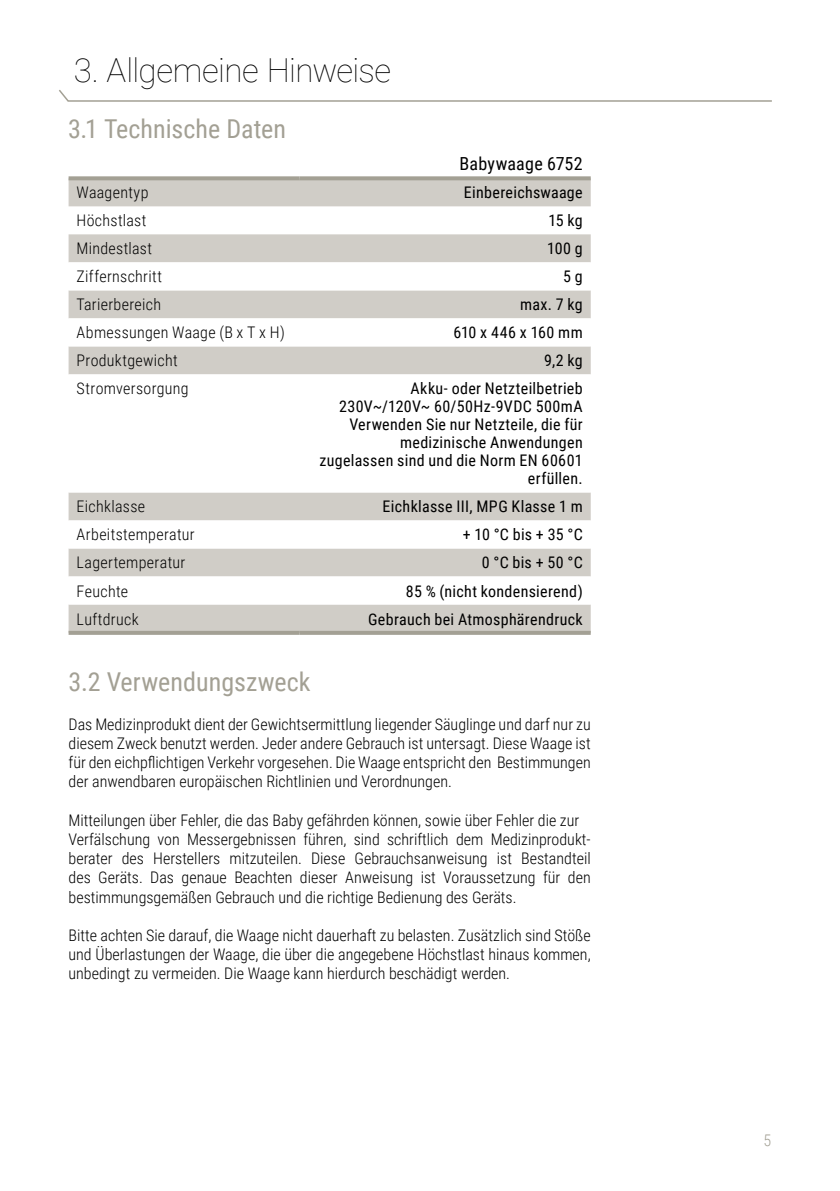
<style>
.page{position:relative;width:840px;height:1191px;background:#fff}
.page>*{position:absolute;margin:0;border:0;box-sizing:border-box;transform-origin:0 0}
.t1{font:100 33px "Roboto";letter-spacing:-.02em;color:#000}
.t2{font:26px "Roboto Condensed";color:#a3a094}
.t3{font:18px "Roboto Condensed";letter-spacing:.015em;color:#000}
.t4{font:300 16px/19.2px "Roboto Condensed";color:#000;text-align:justify}
.t5{font:16px/18px "Roboto Condensed";letter-spacing:.02em;color:#000;text-align:right}
.t6{font:300 16px "Roboto Condensed";letter-spacing:.02em;color:#000}
.t7{font:300 16px "Roboto Condensed";color:#a3a094}
</style>
<div class="page">
<svg style="left:69px;top:180px;width:521px;height:451px;fill:#d0cdc7"></svg>
<svg style="left:69px;top:262px;width:521px;height:342px"></svg>
<svg style="left:69px;top:176px;width:230px;height:4px"></svg>
<svg style="left:299px;top:176px;width:291px;height:4px"></svg>
<svg style="left:69px;top:631px;width:230px;height:4px"></svg>
<svg style="left:299px;top:631px;width:291px;height:4px"></svg>
<svg style="left:59px;top:90px;width:713px;height:12px"></svg>
<h1 class="t1" style="left:74px;top:47px;width:319px">3. Allgemeine Hinweise</h1>
<h2 class="t2" style="left:68px;top:111px;width:219px">3.1 Technische Daten</h2>
<p class="t3" style="left:459px;top:151px;width:125px">Babywaage 6752</p>
<p class="t6" style="left:77px;top:181px;width:73px">Waagentyp</p>
<p class="t5" style="left:463px;top:183px;width:120px">Einbereichswaage</p>
<p class="t6" style="left:77px;top:209px;width:71px">Höchstlast</p>
<p class="t5" style="left:548px;top:211px;width:36px">15 kg</p>
<p class="t4" style="left:77px;top:238px;width:77px">Mindestlast</p>
<p class="t5" style="left:547px;top:239px;width:37px">100 g</p>
<p class="t6" style="left:77px;top:265px;width:87px">Ziffernschritt</p>
<p class="t5" style="left:563px;top:267px;width:21px">5 g</p>
<p class="t6" style="left:77px;top:293px;width:86px">Tarierbereich</p>
<p class="t5" style="left:519px;top:295px;width:64px">max. 7 kg</p>
<p class="t6" style="left:77px;top:321px;width:209px">Abmessungen Waage (B x T x H)</p>
<p class="t5" style="left:453px;top:323px;width:131px">610 x 446 x 160 mm</p>
<p class="t6" style="left:77px;top:349px;width:103px">Produktgewicht</p>
<p class="t5" style="left:544px;top:351px;width:40px">9,2 kg</p>
<p class="t6" style="left:77px;top:377px;width:113px">Stromversorgung</p>
<p class="t5" style="left:319px;top:379px;width:264px">Akku- oder Netzteilbetrieb<br>230V~/120V~ 60/50Hz-9VDC 500mA<br>Verwenden Sie nur Netzteile, die für medizinische Anwendungen<br>zugelassen sind und die Norm EN 60601 erfüllen.</p>
<p class="t6" style="left:77px;top:495px;width:70px">Eichklasse</p>
<p class="t5" style="left:382px;top:497px;width:201px">Eichklasse III, MPG Klasse 1 m</p>
<p class="t6" style="left:77px;top:523px;width:120px">Arbeitstemperatur</p>
<p class="t5" style="left:462px;top:525px;width:121px">+ 10 °C bis + 35 °C</p>
<p class="t6" style="left:77px;top:551px;width:110px">Lagertemperatur</p>
<p class="t5" style="left:481px;top:553px;width:102px">0 °C bis + 50 °C</p>
<p class="t6" style="left:77px;top:579px;width:53px">Feuchte</p>
<p class="t5" style="left:405px;top:581px;width:178px">85 % (nicht kondensierend)</p>
<p class="t6" style="left:77px;top:607px;width:64px">Luftdruck</p>
<p class="t5" style="left:368px;top:609px;width:216px">Gebrauch bei Atmosphärendruck</p>
<h2 class="t2" style="left:69px;top:664px;width:243px">3.2 Verwendungszweck</h2>
<p class="t4" style="left:69px;top:714px;width:523px">Das Medizinprodukt dient der Gewichtsermittlung liegender Säuglinge und darf nur zu diesem Zweck benutzt werden. Jeder andere Gebrauch ist untersagt. Diese Waage ist für den eichpflichtigen Verkehr vorgesehen. Die Waage entspricht den Bestimmungen der anwendbaren europäischen Richtlinien und Verordnungen.</p>
<p class="t4" style="left:69px;top:810px;width:523px;text-align:left">Mitteilungen über Fehler, die das Baby gefährden können, sowie über Fehler die zur Verfälschung von Messergebnissen führen, sind schriftlich dem Medizinprodukt&shy;berater des Herstellers mitzuteilen. Diese Gebrauchsanweisung ist Bestandteil des Geräts. Das genaue Beachten dieser Anweisung ist Voraussetzung für den bestimmungsgemäßen Gebrauch und die richtige Bedienung des Geräts.</p>
<p class="t4" style="left:69px;top:925px;width:523px">Bitte achten Sie darauf, die Waage nicht dauerhaft zu belasten. Zusätzlich sind Stöße und Überlastungen der Waage, die über die angegebene Höchstlast hinaus kommen, unbedingt zu vermeiden. Die Waage kann hierdurch beschädigt werden.</p>
<p class="t7" style="left:763px;top:1129px;width:9px">5</p>
</div>
